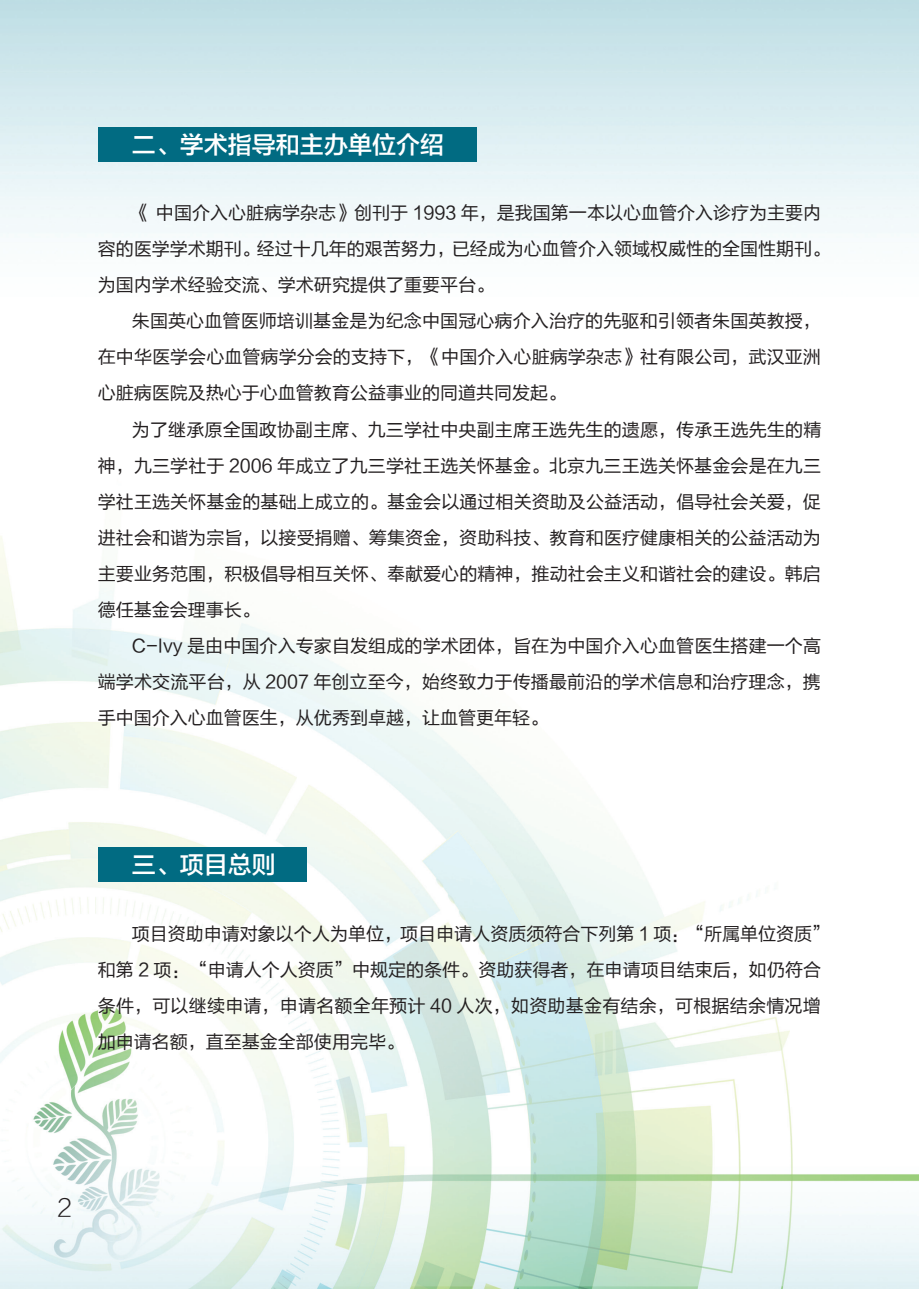
<style>
.page{position:relative;width:919px;height:1289px;background:#fff}
.page>*{position:absolute;margin:0;border:0;box-sizing:border-box;transform-origin:0 0}
.t1{font:24px "FZLTZHK GBK1 0";color:#fff}
.t2{font:24px "FZLTXHK GBK1 0";color:#231f20}
.t3{font:18px/36px "FZLTHJW GB1 0";color:#231f20;text-align:justify}
</style>
<div class="page">
<img style="left:0;top:0;width:918px;height:1288px">
<div style="left:98px;top:128px;width:378px;height:34px;background:#016b82"></div>
<div style="left:98px;top:847px;width:208px;height:34px;background:#016b82"></div>
<p class="t1" style="left:132px;top:131px;width:313px">二、学术指导和主办单位介绍</p>
<p class="t3" style="left:98px;top:195px;width:733px;text-align:left;text-indent:34px">《 中国介入心脏病学杂志》创刊于 1993 年，是我国第一本以心血管介入诊疗为主要内容的医学学术期刊。经过十几年的艰苦努力，已经成为心血管介入领域权威性的全国性期刊。为国内学术经验交流、学术研究提供了重要平台。</p>
<p class="t3" style="left:98px;top:303px;width:724px;text-indent:34px">朱国英心血管医师培训基金是为纪念中国冠心病介入治疗的先驱和引领者朱国英教授，在中华医学会心血管病学分会的支持下，《中国介入心脏病学杂志》社有限公司，武汉亚洲心脏病医院及热心于心血管教育公益事业的同道共同发起。</p>
<p class="t3" style="left:98px;top:411px;width:725px;text-indent:34px">为了继承原全国政协副主席、九三学社中央副主席王选先生的遗愿，传承王选先生的精神，九三学社于 2006 年成立了九三学社王选关怀基金。北京九三王选关怀基金会是在九三学社王选关怀基金的基础上成立的。基金会以通过相关资助及公益活动，倡导社会关爱，促进社会和谐为宗旨，以接受捐赠、筹集资金，资助科技、教育和医疗健康相关的公益活动为主要业务范围，积极倡导相互关怀、奉献爱心的精神，推动社会主义和谐社会的建设。韩启德任基金会理事长。</p>
<p class="t3" style="left:98px;top:627px;width:724px;text-indent:34px">C-Ivy 是由中国介入专家自发组成的学术团体，旨在为中国介入心血管医生搭建一个高端学术交流平台，从 2007 年创立至今，始终致力于传播最前沿的学术信息和治疗理念，携手中国介入心血管医生，从优秀到卓越，让血管更年轻。</p>
<p class="t1" style="left:132px;top:851px;width:145px">三、项目总则</p>
<p class="t3" style="left:98px;top:915px;width:733px;text-align:left;text-indent:34px">项目资助申请对象以个人为单位，项目申请人资质须符合下列第 1 项：“所属单位资质”和第 2 项：“申请人个人资质”中规定的条件。资助获得者，在申请项目结束后，如仍符合条件，可以继续申请，申请名额全年预计 40 人次，如资助基金有结余，可根据结余情况增加申请名额，直至基金全部使用完毕。</p>
<p class="t2" style="left:57px;top:1194px;width:16px">2</p>
</div>
